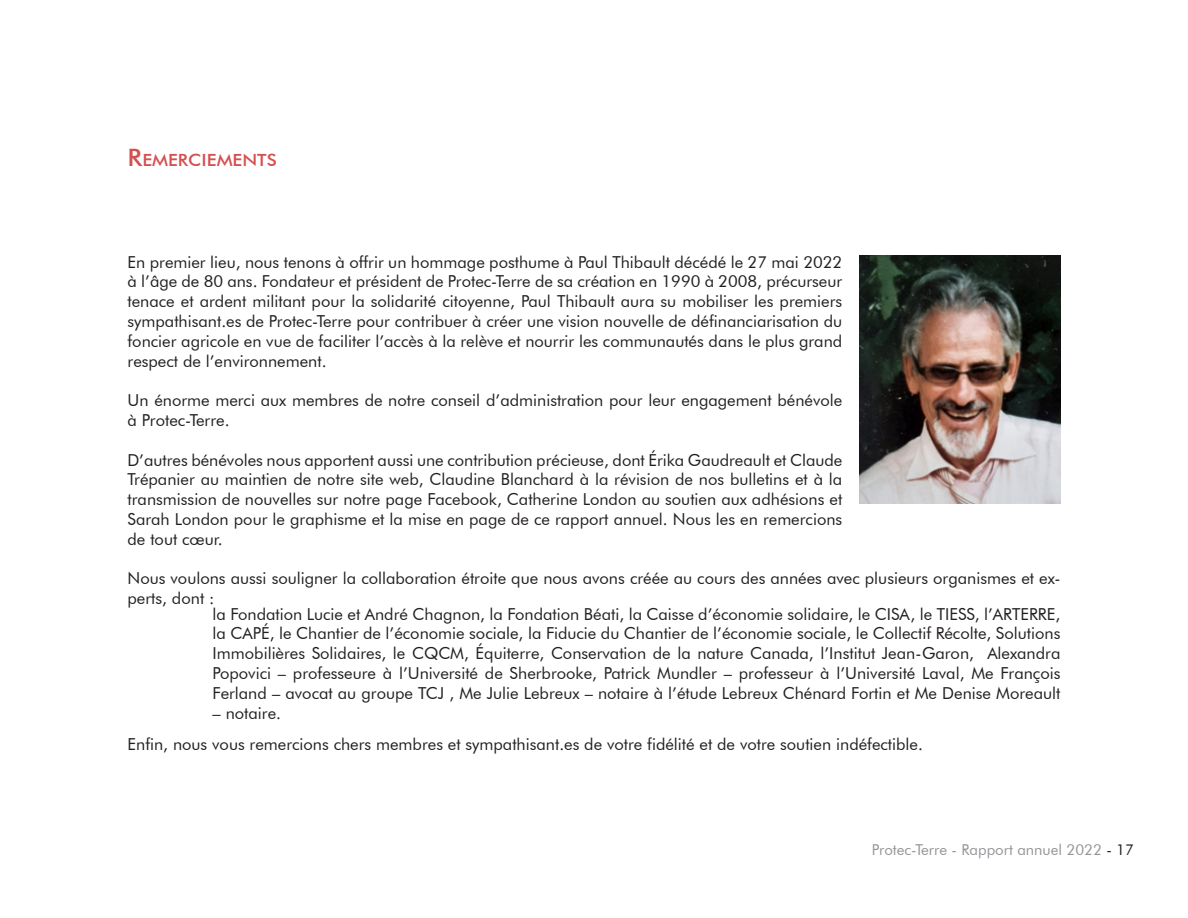
<style>
.page{position:relative;width:1188px;height:918px;background:#fff}
.page>*{position:absolute;margin:0;border:0;box-sizing:border-box;transform-origin:0 0}
.t1{font:500 16.8px "Futura BT";color:#d55050;scale:1.1 1}
.t2{font:16.5px/19.8px "Futura BT";color:#231f20;text-align:justify}
.t3{font:15px "Futura BT";color:#939598}
.s1{font-size:24px}
.s2{color:#231f20}
</style>
<div class="page">
<img style="left:860px;top:256px;width:200px;height:247px">
<p class="t1" style="left:128px;top:150px;width:137px"><span class="s1">R</span>EMERC IEMENTS</p>
<p class="t2" style="left:128px;top:252px;width:716px">En premier lieu, nous tenons à offrir un hommage posthume à Paul Thibault décédé le 27 mai 2022 à l’âge de 80 ans. Fondateur et président de Protec-Terre de sa création en 1990 à 2008, précurseur tenace et ardent militant pour la solidarité citoyenne, Paul Thibault aura su mobiliser les premiers sympathisant.es de Protec-Terre pour contribuer à créer une vision nouvelle de définanciarisation du foncier agricole en vue de faciliter l’accès à la relève et nourrir les communautés dans le plus grand respect de l’environnement.</p>
<p class="t2" style="left:128px;top:390px;width:716px">Un énorme merci aux membres de notre conseil d’administration pour leur engagement bénévole à Protec-Terre.</p>
<p class="t2" style="left:128px;top:450px;width:716px">D’autres bénévoles nous apportent aussi une contribution précieuse, dont Érika Gaudreault et Claude Trépanier au maintien de notre site web, Claudine Blanchard à la révision de nos bulletins et à la transmission de nouvelles sur notre page Facebook, Catherine London au soutien aux adhésions et Sarah London pour le graphisme et la mise en page de ce rapport annuel. Nous les en remercions de tout cœur.</p>
<p class="t2" style="left:128px;top:569px;width:934px">Nous voulons aussi souligner la collaboration étroite que nous avons créée au cours des années avec plusieurs organismes et ex&shy;perts, dont :</p>
<p class="t2" style="left:213px;top:604px;width:849px">la Fondation Lucie et André Chagnon, la Fondation Béati, la Caisse d’économie solidaire, le CISA, le TIESS, l’ARTERRE, la CAPÉ, le Chantier de l’économie sociale, la Fiducie du Chantier de l’économie sociale, le Collectif Récolte, Solutions Immobilières Solidaires, le CQCM, Équiterre, Conservation de la nature Canada, l’Institut Jean-Garon, Alexandra Popovici – professeure à l’Université de Sherbrooke, Patrick Mundler – professeur à l’Université Laval, Me François Ferland – avocat au groupe TCJ , Me Julie Lebreux – notaire à l’étude Lebreux Chénard Fortin et Me Denise Moreault</p>
<p class="t2" style="left:213px;top:703px;width:70px">– notaire.</p>
<p class="t2" style="left:128px;top:735px;width:797px">Enfin, nous vous remercions chers membres et sympathisant.es de votre fidélité et de votre soutien indéfectible.</p>
<p class="t3" style="left:872px;top:841px;width:264px">Protec-Terre - Rapport annuel 2022 <span class="s2">- 17</span></p>
</div>
